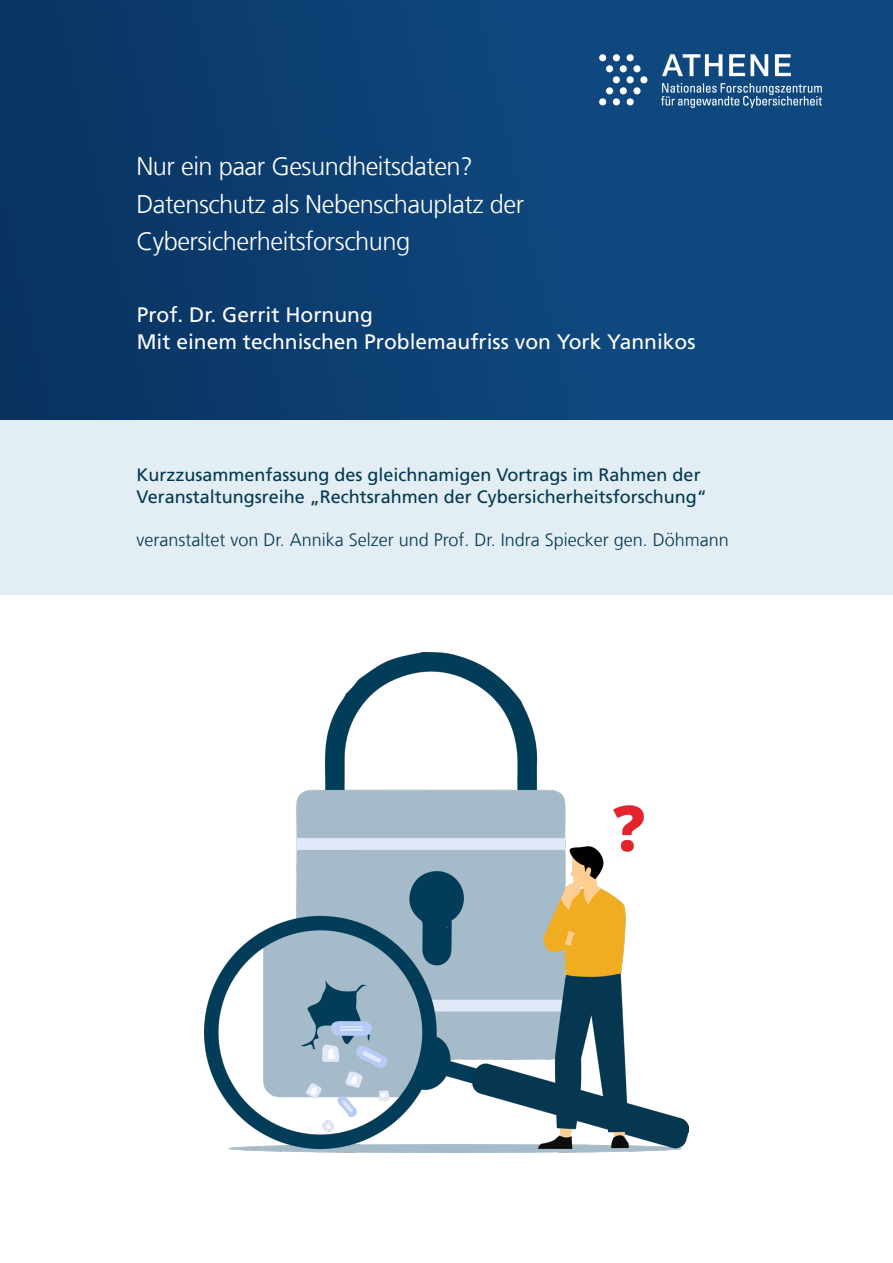
<style>
.page{position:relative;width:893px;height:1263px;background:#fff}
.page>*{position:absolute;margin:0;border:0;box-sizing:border-box;transform-origin:0 0}
.t1{font:300 25.5px/37.5px "Frutiger LT Com";letter-spacing:-.02em;color:#fff}
.t2{font:21px "Frutiger LT Com";color:#fff}
.t3{font:18px/21.6px "Frutiger LT Com";color:#013751}
.t4{font:300 18px "Frutiger LT Com";color:#013751}
</style>
<div class="page">
<div style="left:0;top:0;width:893px;height:468px;background:linear-gradient(to right,#093564,#104d86)"></div>
<img style="left:204px;top:653px;width:485px;height:499px">
<img style="left:599px;top:54px;width:223px;height:54px">
<div style="left:0;top:420px;width:893px;height:174px;background:#e2eef4"></div>
<p class="t1" style="left:136px;top:148px;width:389px">Nur ein paar Gesundheitsdaten?<br>Datenschutz als Nebenschauplatz der<br>Cybersicherheitsforschung</p>
<p class="t2" style="left:137px;top:302px;width:238px">Prof. Dr. Gerrit Hornung</p>
<p class="t2" style="left:137px;top:329px;width:560px">Mit einem technischen Problemaufriss von York Yannikos</p>
<p class="t3" style="left:136px;top:464px;width:572px">Kurzzusammenfassung des gleichnamigen Vortrags im Rahmen der<br>Veranstaltungsreihe „Rechtsrahmen der Cybersicherheitsforschung“</p>
<p class="t4" style="left:136px;top:529px;width:594px">veranstaltet von Dr. Annika Selzer und Prof. Dr. Indra Spiecker gen. Döhmann</p>
</div>
